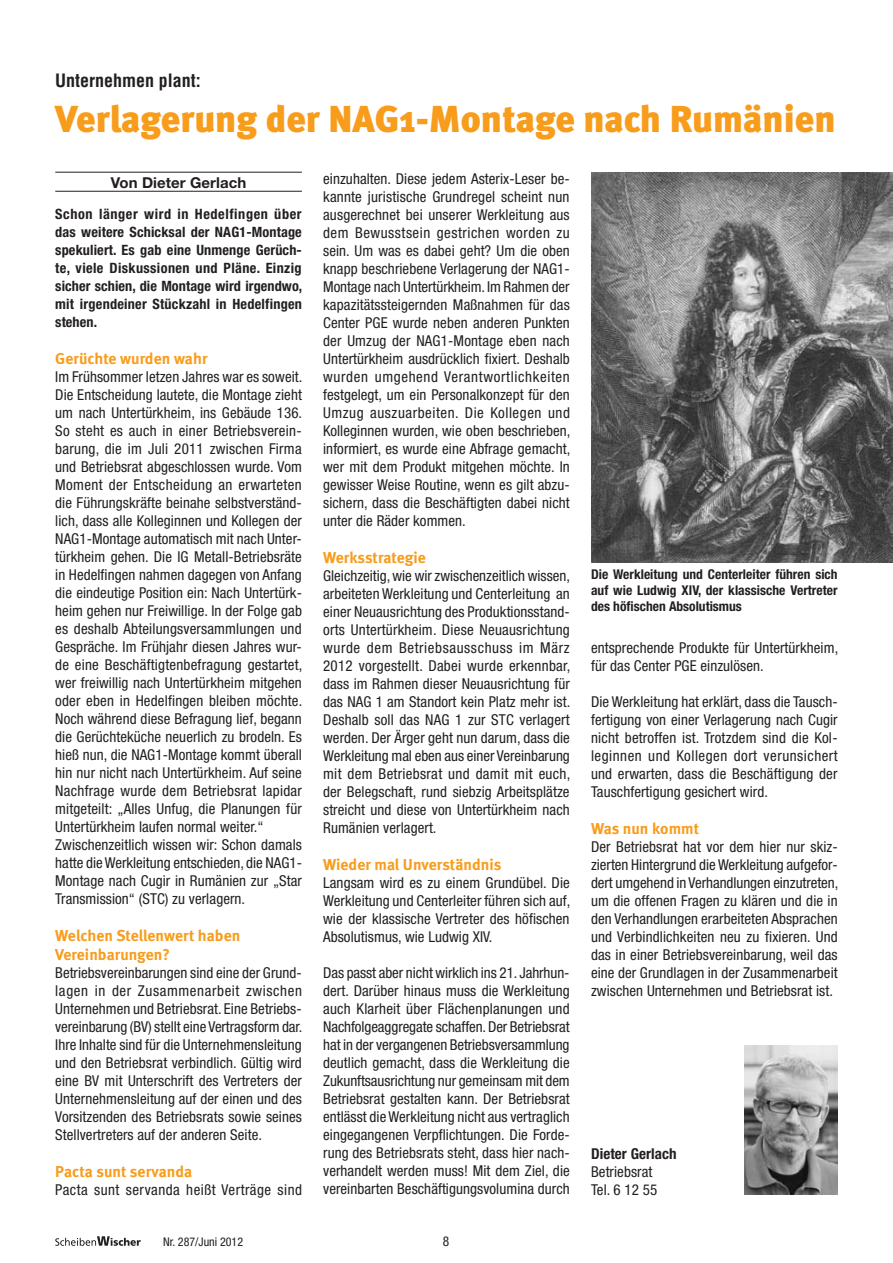
<style>
.page{position:relative;width:893px;height:1263px;background:#fff}
.page>*{position:absolute;margin:0;border:0;box-sizing:border-box;transform-origin:0 0}
.t1{font:900 37.5px "Meta";color:#f89c1c}
.t2{font:700 condensed 18px "Helvetica";color:#231f20}
.t3{font:700 15.75px/18.9px "Meta";letter-spacing:.005em;color:#f89c1c}
.t4{font:condensed 15px/18px "Helvetica Neue";letter-spacing:.005em;color:#231f20;text-align:justify}
.t5{font:condensed 15px "Helvetica Neue";letter-spacing:.03em;color:#231f20}
.t6{font:700 15px "Helvetica Neue";letter-spacing:.005em;color:#231f20}
.t7{font:700 condensed 15px "Helvetica Neue";letter-spacing:.005em;color:#231f20}
.t8{font:700 condensed 14.25px/18px "Helvetica Neue";letter-spacing:.015em;color:#231f20;text-align:justify}
.t9{font:700 condensed 13.5px/16.2px "Helvetica Neue";color:#231f20;text-align:justify}
.t10{font:condensed 13.5px "Helvetica Neue";color:#231f20}
.t11{font:condensed 12px "Helvetica Neue";color:#231f20}
</style>
<div class="page">
<svg style="left:55px;top:1236px;width:86px;height:10px"></svg>
<hr style="left:55px;top:172px;width:247px;height:1px;background:#231f20">
<hr style="left:55px;top:191px;width:247px;height:1px;background:#231f20">
<img style="left:591px;top:173px;width:302px;height:389px">
<img style="left:744px;top:1046px;width:94px;height:149px">
<p class="t2" style="left:55px;top:69px;width:147px">Unternehmen plant:</p>
<h1 class="t1" style="left:55px;top:96px;width:782px">Verlagerung der NAG1-Montage nach Rumänien</h1>
<p class="t4" style="left:323px;top:169px;width:249px">einzuhalten. Diese jedem Asterix-Leser be&shy;kannte juristische Grundregel scheint nun ausgerechnet bei unserer Werkleitung aus dem Bewusstsein gestrichen worden zu sein. Um was es dabei geht? Um die oben knapp beschriebene Verlagerung der NAG1- Montage nach Untertürkheim. Im Rahmen der kapazitätssteigernden Maßnahmen für das Center PGE wurde neben anderen Punkten der Umzug der NAG1-Montage eben nach Untertürkheim ausdrücklich fixiert. Deshalb wurden umgehend Verantwortlichkeiten festgelegt, um ein Personalkonzept für den Umzug auszuarbeiten. Die Kollegen und Kolleginnen wurden, wie oben beschrieben, informiert, es wurde eine Abfrage gemacht, wer mit dem Produkt mitgehen möchte. In gewisser Weise Routine, wenn es gilt abzu&shy;sichern, dass die Beschäftigten dabei nicht unter die Räder kommen.</p>
<p class="t3" style="left:323px;top:547px;width:104px">Werksstrategie</p>
<p class="t4" style="left:323px;top:566px;width:249px">Gleichzeitig, wie wir zwischenzeitlich wissen, arbeiteten Werkleitung und Centerleitung an einer Neuausrichtung des Produktionsstand&shy;orts Untertürkheim. Diese Neuausrichtung wurde dem Betriebsausschuss im März 2012 vorgestellt. Dabei wurde erkennbar, dass im Rahmen dieser Neuausrichtung für das NAG 1 am Standort kein Platz mehr ist.<br>Deshalb soll das NAG 1 zur STC verlagert werden. Der Ärger geht nun darum, dass die Werkleitung mal eben aus einer Vereinbarung mit dem Betriebsrat und damit mit euch, der Belegschaft, rund siebzig Arbeitsplätze streicht und diese von Untertürkheim nach Rumänien verlagert.</p>
<p class="t3" style="left:323px;top:854px;width:180px">Wieder mal Unverständnis</p>
<p class="t4" style="left:323px;top:873px;width:249px">Langsam wird es zu einem Grundübel. Die Werkleitung und Centerleiter führen sich auf, wie der klassische Vertreter des höfischen Absolutismus, wie Ludwig XIV.</p>
<p class="t4" style="left:323px;top:963px;width:248px">Das passt aber nicht wirklich ins 21. Jahrhun&shy;dert. Darüber hinaus muss die Werkleitung auch Klarheit über Flächenplanungen und Nachfolgeaggregate schaffen. Der Betriebsrat hat in der vergangenen Betriebsversammlung deutlich gemacht, dass die Werkleitung die Zukunftsausrichtung nur gemeinsam mit dem Betriebsrat gestalten kann. Der Betriebsrat entlässt die Werkleitung nicht aus vertraglich eingegangenen Verpflichtungen. Die Forde&shy;rung des Betriebsrats steht, dass hier nach&shy;verhandelt werden muss! Mit dem Ziel, die vereinbarten Beschäftigungsvolumina durch</p>
<p class="t6" style="left:111px;top:173px;width:137px">Von Dieter Gerlach</p>
<p class="t8" style="left:55px;top:205px;width:249px">Schon länger wird in Hedelfingen über das weitere Schicksal der NAG1-Montage spekuliert. Es gab eine Unmenge Gerüch&shy;te, viele Diskussionen und Pläne. Einzig sicher schien, die Montage wird irgendwo, mit irgendeiner Stückzahl in Hedelfingen stehen.</p>
<p class="t3" style="left:55px;top:349px;width:154px">Gerüchte wurden wahr</p>
<p class="t4" style="left:55px;top:367px;width:249px;text-align:left">Im Frühsommer letzen Jahres war es soweit.<br>Die Entscheidung lautete, die Montage zieht um nach Untertürkheim, ins Gebäude 136.<br>So steht es auch in einer Betriebsverein&shy;barung, die im Juli 2011 zwischen Firma und Betriebsrat abgeschlossen wurde. Vom Moment der Entscheidung an erwarteten die Führungskräfte beinahe selbstverständ&shy;lich, dass alle Kolleginnen und Kollegen der NAG1-Montage automatisch mit nach Unter&shy;türkheim gehen. Die IG Metall-Betriebsräte in Hedelfingen nahmen dagegen von Anfang die eindeutige Position ein: Nach Untertürk&shy;heim gehen nur Freiwillige. In der Folge gab es deshalb Abteilungsversammlungen und Gespräche. Im Frühjahr diesen Jahres wur&shy;de eine Beschäftigtenbefragung gestartet, wer freiwillig nach Untertürkheim mitgehen oder eben in Hedelfingen bleiben möchte.<br>Noch während diese Befragung lief, begann die Gerüchteküche neuerlich zu brodeln. Es hieß nun, die NAG1-Montage kommt überall hin nur nicht nach Untertürkheim. Auf seine Nachfrage wurde dem Betriebsrat lapidar mitgeteilt: „Alles Unfug, die Planungen für Untertürkheim laufen normal weiter.“ Zwischenzeitlich wissen wir: Schon damals hatte die Werkleitung entschieden, die NAG1- Montage nach Cugir in Rumänien zur „Star Transmission“ (STC) zu verlagern.</p>
<p class="t3" style="left:55px;top:926px;width:187px">Welchen Stellenwert haben<br>Vereinbarungen?</p>
<p class="t4" style="left:55px;top:963px;width:249px">Betriebsvereinbarungen sind eine der Grund&shy;lagen in der Zusammenarbeit zwischen Unternehmen und Betriebsrat. Eine Betriebs&shy;vereinbarung (BV) stellt eine Vertragsform dar.<br>Ihre Inhalte sind für die Unternehmensleitung und den Betriebsrat verbindlich. Gültig wird eine BV mit Unterschrift des Vertreters der Unternehmensleitung auf der einen und des Vorsitzenden des Betriebsrats sowie seines Stellvertreters auf der anderen Seite.</p>
<p class="t3" style="left:55px;top:1161px;width:138px">Pacta sunt servanda</p>
<p class="t5" style="left:55px;top:1180px;width:248px">Pacta sunt servanda heißt Verträge sind</p>
<p class="t9" style="left:591px;top:565px;width:248px">Die Werkleitung und Centerleiter führen sich auf wie Ludwig XIV, der klassische Vertreter des höfischen Absolutismus</p>
<p class="t4" style="left:591px;top:639px;width:249px">entsprechende Produkte für Untertürkheim, für das Center PGE einzulösen.</p>
<p class="t4" style="left:591px;top:693px;width:248px">Die Werkleitung hat erklärt, dass die Tausch&shy;fertigung von einer Verlagerung nach Cugir nicht betroffen ist. Trotzdem sind die Kol&shy;leginnen und Kollegen dort verunsichert und erwarten, dass die Beschäftigung der Tauschfertigung gesichert wird.</p>
<p class="t3" style="left:591px;top:819px;width:110px">Was nun kommt</p>
<p class="t4" style="left:591px;top:838px;width:249px">Der Betriebsrat hat vor dem hier nur skiz&shy;zierten Hintergrund die Werkleitung aufgefor&shy;dert umgehend in Verhandlungen einzutreten, um die offenen Fragen zu klären und die in den Verhandlungen erarbeiteten Absprachen und Verbindlichkeiten neu zu fixieren. Und das in einer Betriebsvereinbarung, weil das eine der Grundlagen in der Zusammenarbeit zwischen Unternehmen und Betriebsrat ist.</p>
<p class="t7" style="left:591px;top:1144px;width:87px">Dieter Gerlach</p>
<p class="t4" style="left:591px;top:1162px;width:68px">Betriebsrat<br>Tel. 6 12 55</p>
<p class="t11" style="left:163px;top:1234px;width:81px">Nr. 287/Juni 2012</p>
<p class="t10" style="left:443px;top:1233px;width:8px">8</p>
</div>
